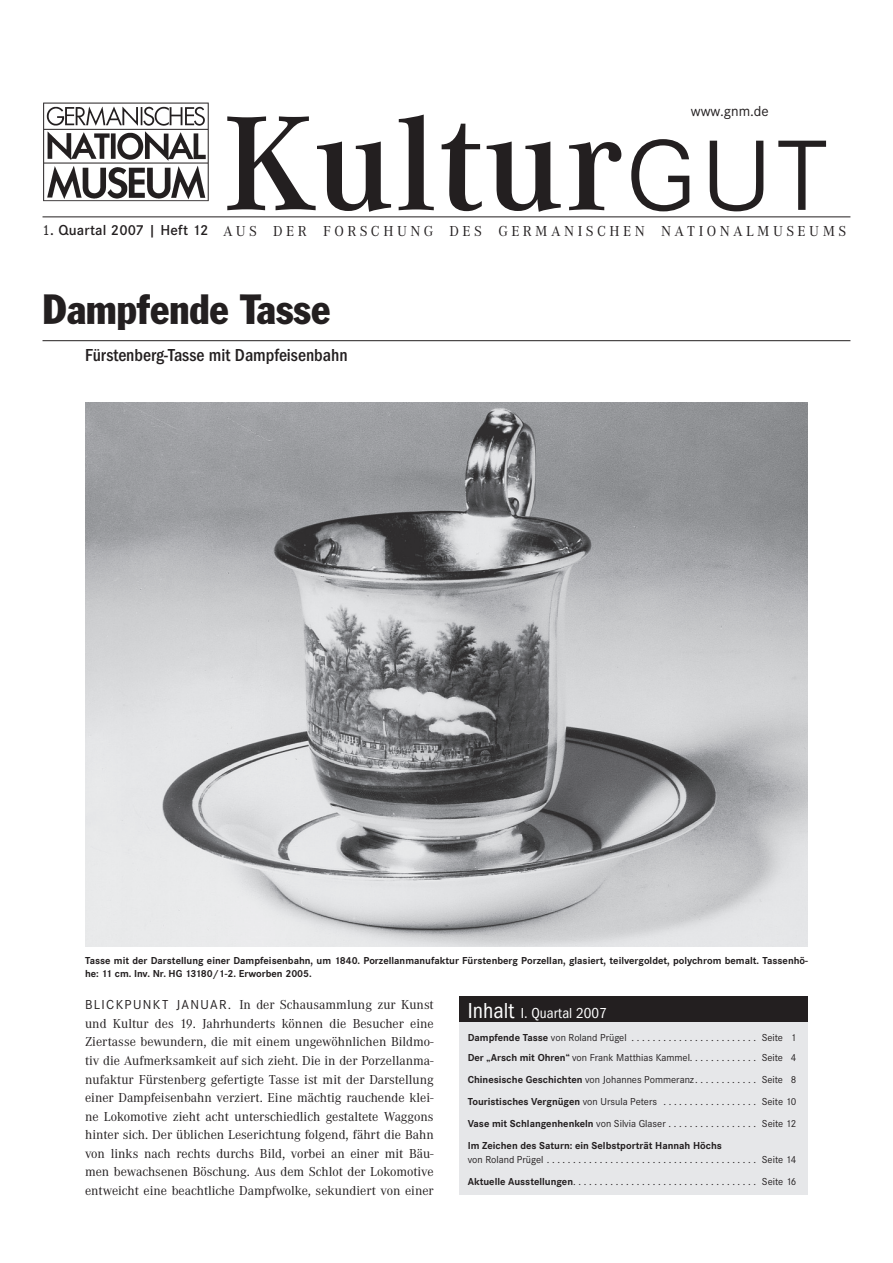
<style>
.page{position:relative;width:893px;height:1263px;background:#fff}
.page>*{position:absolute;margin:0;border:0;box-sizing:border-box;transform-origin:0 0}
.t1{font:600 139.5px "Corporate A";letter-spacing:.01em;color:#231f20}
.t2{font:42px "Franklin ATF Condensed BQ";color:#231f20}
.t3{font:500 condensed 18px "Franklin Gothic EF";color:#231f20}
.t4{font:15px "Corporate A";letter-spacing:.23em;color:#231f20}
.t5{font:condensed 15px "Franklin Gothic EF";color:#fff}
.t6{font:15px "Corporate S";color:#231f20}
.t7{font:13.5px/18.6px "Corporate A";color:#231f20;text-align:justify}
.t8{font:10.5px/22px "Corporate S";color:#231f20}
.t9{font:700 10.5px/13.5px "Corporate S";color:#231f20}
.s1{font-family:"Corporate SSC";font-weight:300}
.s2{font-family:"Corporate E"}
.s3{font-family:"Corporate S";font-weight:600}
.s4{font-family:"Corporate S"}
.s5{font-size:22.5px}
.s6{font-weight:700}
</style>
<div class="page">
<img style="left:43px;top:102px;width:166px;height:100px">
<hr style="left:43px;top:217px;width:807px;height:1px;background:#231f20">
<div style="left:459px;top:1011px;width:349px;height:184px;background:#e6e7e9"></div>
<div style="left:459px;top:996px;width:349px;height:26px;background:#231f20"></div>
<hr style="left:43px;top:340px;width:807px;height:1px;background:#231f20">
<img style="left:85px;top:402px;width:723px;height:544px">
<p class="t6" style="left:691px;top:105px;width:80px">www.gnm.de</p>
<h1 class="t1" style="left:223px;top:109px;width:608px">Kultur<span class="s1">gut</span></h1>
<p class="t4" style="left:43px;top:226px;width:805px"><span class="s2">1</span><span class="s3">. Quartal 2007 | Heft 12</span> AUS DER FORSCHUNG DES GERMANISCHEN NATIONALMUSEUMS</p>
<h2 class="t2" style="left:43px;top:296px;width:289px">Dampfende Tasse</h2>
<h3 class="t3" style="left:85px;top:349px;width:264px">Fürstenberg-Tasse mit Dampfeisenbahn</h3>
<p class="t9" style="left:85px;top:954px;width:724px">Tasse mit der Darstellung einer Dampfeisenbahn, um 1840. Porzellanmanufaktur Fürstenberg Porzellan, glasiert, teilvergoldet, polychrom bemalt. Tassenhö&shy;he: 11 cm. Inv. Nr. HG 13180/1-2. Erworben 2005.</p>
<p class="t7" style="left:85px;top:997px;width:350px"><span class="s4">BLICKPUNKT JANUAR.</span> In der Schausammlung zur Kunst und Kultur des 19. Jahrhunderts können die Besucher eine Ziertasse bewundern, die mit einem ungewöhnlichen Bildmo&shy;tiv die Aufmerksamkeit auf sich zieht. Die in der Porzellanma&shy;nufaktur Fürstenberg gefertigte Tasse ist mit der Darstellung einer Dampfeisenbahn verziert. Eine mächtig rauchende klei&shy;ne Lokomotive zieht acht unterschiedlich gestaltete Waggons hinter sich. Der üblichen Leserichtung folgend, fährt die Bahn von links nach rechts durchs Bild, vorbei an einer mit Bäu&shy;men bewachsenen Böschung. Aus dem Schlot der Lokomotive entweicht eine beachtliche Dampfwolke, sekundiert von einer</p>
<p class="t5" style="left:468px;top:1007px;width:140px"><span class="s5">Inhalt</span> I. Quartal 2007</p>
<p class="t8" style="left:468px;top:1028px;width:330px;line-height:20.5px"><span class="s6">Dampfende Tasse</span> von Roland Prügel . . . . . . . . . . . . . . . . . . . . . . . . Seite 1<br><span class="s6">Der „Arsch mit Ohren“</span> von Frank Matthias Kammel. . . . . . . . . . . . . Seite 4</p>
<p class="t8" style="left:468px;top:1069px;width:330px;text-align:justify"><span class="s6">Chinesische Geschichten</span> von Johannes Pommeranz. . . . . . . . . . . . Seite 8<br><span class="s6">Touristisches Vergnügen</span> von Ursula Peters . . . . . . . . . . . . . . . . . . Seite 10<br><span class="s6">Vase mit Schlangenhenkeln</span> von Silvia Glaser . . . . . . . . . . . . . . . . . Seite 12<br><span class="s6">Im Zeichen des Saturn: ein Selbstporträt Hannah Höchs</span></p>
<p class="t8" style="left:468px;top:1149px;width:330px">von Roland Prügel . . . . . . . . . . . . . . . . . . . . . . . . . . . . . . . . . . . . . . . . Seite 14<br><span class="s6">Aktuelle Ausstellungen</span>. . . . . . . . . . . . . . . . . . . . . . . . . . . . . . . . . . . Seite 16</p>
</div>
